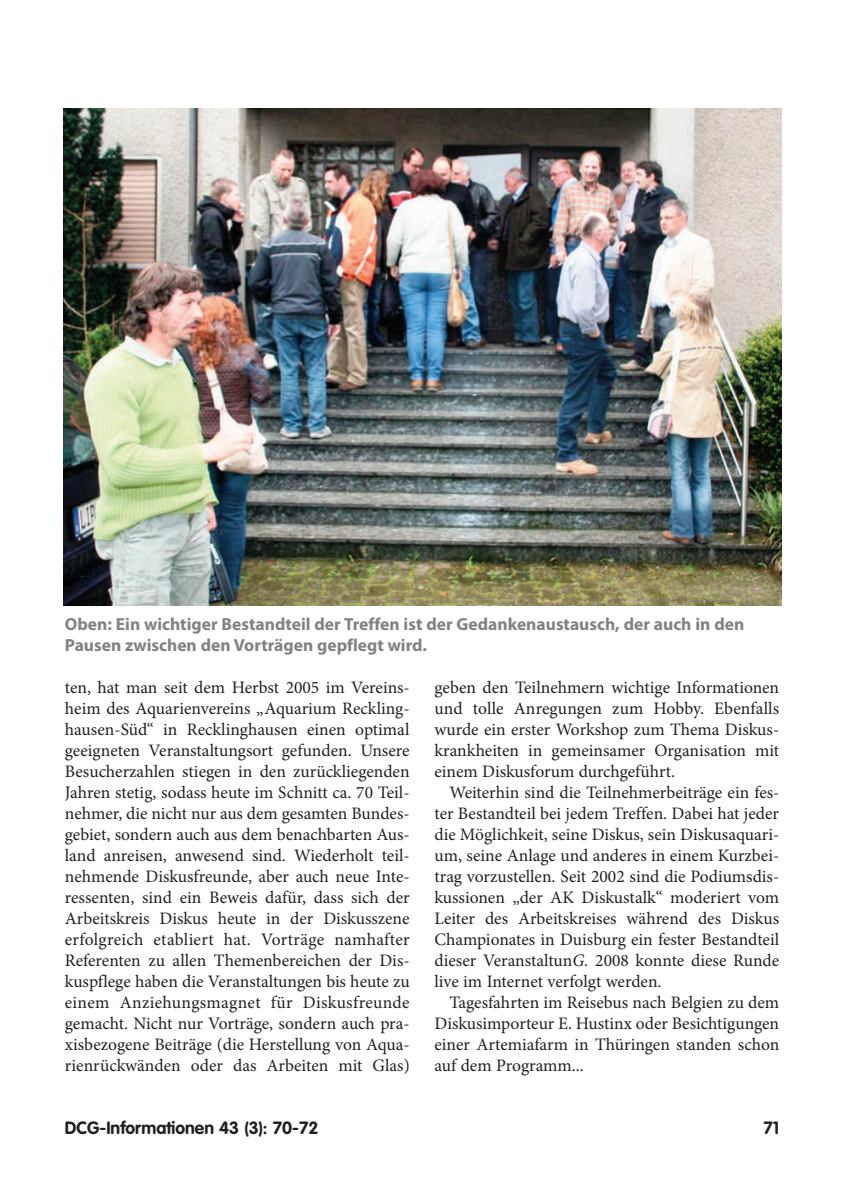
<style>
.page{position:relative;width:844px;height:1191px;background:#fff}
.page>*{position:absolute;margin:0;border:0;box-sizing:border-box;transform-origin:0 0}
.t1{font:17.5px/21px "Minion Pro";color:#231f20;text-align:justify}
.t2{font:700 17.5px/21px "Myriad Pro";color:#808285}
.t3{font:700 17.5px "VAG Rounded";color:#231f20}
.s1{font-style:italic}
</style>
<div class="page">
<img style="left:63px;top:109px;width:717px;height:496px">
<hr style="left:0;top:34px;width:1px;height:50px;background:#aa4d39">
<p class="t2" style="left:65px;top:613px;width:680px">Oben: Ein wichtiger Bestandteil der Treffen ist der Gedankenaustausch, der auch in den<br>Pausen zwischen den Vorträgen gepflegt wird.</p>
<p class="t1" style="left:65px;top:677px;width:346px">ten, hat man seit dem Herbst 2005 im Vereins&shy;heim des Aquarienvereins „Aquarium Reckling&shy;hausen-Süd“ in Recklinghausen einen optimal geeigneten Veranstaltungsort gefunden. Unsere Besucherzahlen stiegen in den zurückliegenden Jahren stetig, sodass heute im Schnitt ca. 70 Teil&shy;nehmer, die nicht nur aus dem gesamten Bundes&shy;gebiet, sondern auch aus dem benachbarten Aus&shy;land anreisen, anwesend sind. Wiederholt teil&shy;nehmende Diskusfreunde, aber auch neue Inte&shy;ressenten, sind ein Beweis dafür, dass sich der Arbeitskreis Diskus heute in der Diskusszene erfolgreich etabliert hat. Vorträge namhafter Referenten zu allen Themenbereichen der Dis&shy;kuspflege haben die Veranstaltungen bis heute zu einem Anziehungsmagnet für Diskusfreunde gemacht. Nicht nur Vorträge, sondern auch pra&shy;xisbezogene Beiträge (die Herstellung von Aqua&shy;rienrückwänden oder das Arbeiten mit Glas)</p>
<p class="t1" style="left:434px;top:677px;width:346px">geben den Teilnehmern wichtige Informationen und tolle Anregungen zum Hobby. Ebenfalls wurde ein erster Workshop zum Thema Diskus&shy;krankheiten in gemeinsamer Organisation mit einem Diskusforum durchgeführt.</p>
<p class="t1" style="left:434px;top:782px;width:346px;text-indent:15px">Weiterhin sind die Teilnehmerbeiträge ein fes&shy;ter Bestandteil bei jedem Treffen. Dabei hat jeder die Möglichkeit, seine Diskus, sein Diskusaquari&shy;um, seine Anlage und anderes in einem Kurzbei&shy;trag vorzustellen. Seit 2002 sind die Podiumsdis&shy;kussionen „der AK Diskustalk“ moderiert vom Leiter des Arbeitskreises während des Diskus Championates in Duisburg ein fester Bestandteil dieser Veranstaltun<span class="s1">G.</span> 2008 konnte diese Runde live im Internet verfolgt werden.</p>
<p class="t1" style="left:434px;top:992px;width:346px;text-indent:15px">Tagesfahrten im Reisebus nach Belgien zu dem Diskusimporteur E. Hustinx oder Besichtigungen einer Artemiafarm in Thüringen standen schon auf dem Programm...</p>
<p class="t3" style="left:65px;top:1117px;width:255px">DCG-Informationen 43 (3): 70-72</p>
<p class="t3" style="left:763px;top:1117px;width:17px">71</p>
</div>
